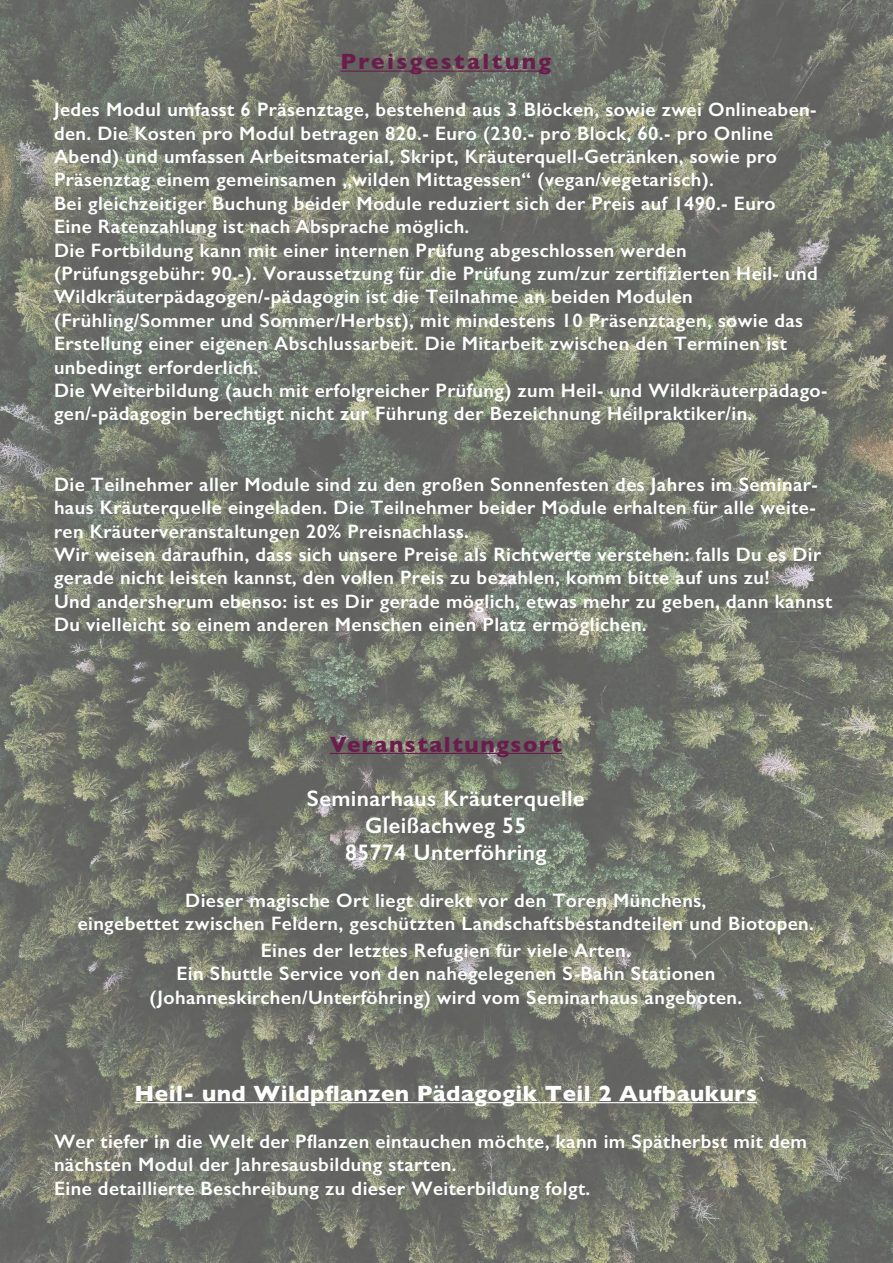
<style>
.page{position:relative;width:893px;height:1263px;background:#fff}
.page>*{position:absolute;margin:0;border:0;box-sizing:border-box;transform-origin:0 0}
.t1{font:600 22.5px/27px "Gill Sans";letter-spacing:.02em;color:#fff;text-align:center}
.t2{font:700 22.5px "Gill Sans";letter-spacing:.02em;color:#fff}
.t3{font:700 22.5px "Gill Sans";letter-spacing:.07em;color:#6a1d4b}
.t4{font:700 22.5px "Gill Sans";letter-spacing:.11em;color:#6a1d4b}
.t5{font:600 19.5px/23.4px "Gill Sans";letter-spacing:.02em;color:#fff}
</style>
<div class="page">
<img style="left:0;top:0;width:893px;height:1263px">
<hr style="left:340px;top:71px;width:211px;height:1px;background:#6a1d4b">
<hr style="left:330px;top:753px;width:232px;height:1px;background:#6a1d4b">
<hr style="left:135px;top:1102px;width:622px;height:1px;background:#fff">
<p class="t4" style="left:340px;top:44px;width:212px">Preisgestaltung</p>
<p class="t5" style="left:54px;top:98px;width:775px">Jedes Modul umfasst 6 Präsenztage, bestehend aus 3 Blöcken, sowie zwei Onlineaben&shy;den. Die Kosten pro Modul betragen 820.- Euro (230.- pro Block, 60.- pro Online Abend) und umfassen Arbeitsmaterial, Skript, Kräuterquell-Getränken, sowie pro Präsenztag einem gemeinsamen „wilden Mittagessen“ (vegan/vegetarisch).<br>Bei gleichzeitiger Buchung beider Module reduziert sich der Preis auf 1490.- Euro<br>Eine Ratenzahlung ist nach Absprache möglich.<br>Die Fortbildung kann mit einer internen Prüfung abgeschlossen werden (Prüfungsgebühr: 90.-). Voraussetzung für die Prüfung zum/zur zertifizierten Heil- und Wildkräuterpädagogen/-pädagogin ist die Teilnahme an beiden Modulen (Frühling/Sommer und Sommer/Herbst), mit mindestens 10 Präsenztagen, sowie das Erstellung einer eigenen Abschlussarbeit. Die Mitarbeit zwischen den Terminen ist unbedingt erforderlich.<br>Die Weiterbildung (auch mit erfolgreicher Prüfung) zum Heil- und Wildkräuterpädago&shy;gen/-pädagogin berechtigt nicht zur Führung der Bezeichnung Heilpraktiker/in.</p>
<p class="t5" style="left:54px;top:472px;width:780px">Die Teilnehmer aller Module sind zu den großen Sonnenfesten des Jahres im Seminar&shy;haus Kräuterquelle eingeladen. Die Teilnehmer beider Module erhalten für alle weite&shy;ren Kräuterveranstaltungen 20% Preisnachlass.<br>Wir weisen daraufhin, dass sich unsere Preise als Richtwerte verstehen: falls Du es Dir gerade nicht leisten kannst, den vollen Preis zu bezahlen, komm bitte auf uns zu!<br>Und andersherum ebenso: ist es Dir gerade möglich, etwas mehr zu geben, dann kannst Du vielleicht so einem anderen Menschen einen Platz ermöglichen.</p>
<p class="t3" style="left:330px;top:726px;width:234px">Veranstaltungsort</p>
<p class="t1" style="left:307px;top:784px;width:279px">Seminarhaus Kräuterquelle<br>Gleißachweg 55<br>85774 Unterföhring</p>
<p class="t5" style="left:78px;top:888px;width:738px;text-align:center">Dieser magische Ort liegt direkt vor den Toren Münchens,<br>eingebettet zwischen Feldern, geschützten Landschaftsbestandteilen und Biotopen.</p>
<p class="t5" style="left:149px;top:938px;width:594px;text-align:center">Eines der letztes Refugien für viele Arten.<br>Ein Shuttle Service von den nahegelegenen S-Bahn Stationen (Johanneskirchen/Unterföhring) wird vom Seminarhaus angeboten.</p>
<p class="t2" style="left:135px;top:1075px;width:624px">Heil- und Wildpflanzen Pädagogik Teil 2 Aufbaukurs</p>
<p class="t5" style="left:54px;top:1129px;width:755px">Wer tiefer in die Welt der Pflanzen eintauchen möchte, kann im Spätherbst mit dem nächsten Modul der Jahresausbildung starten.<br>Eine detaillierte Beschreibung zu dieser Weiterbildung folgt.</p>
</div>
